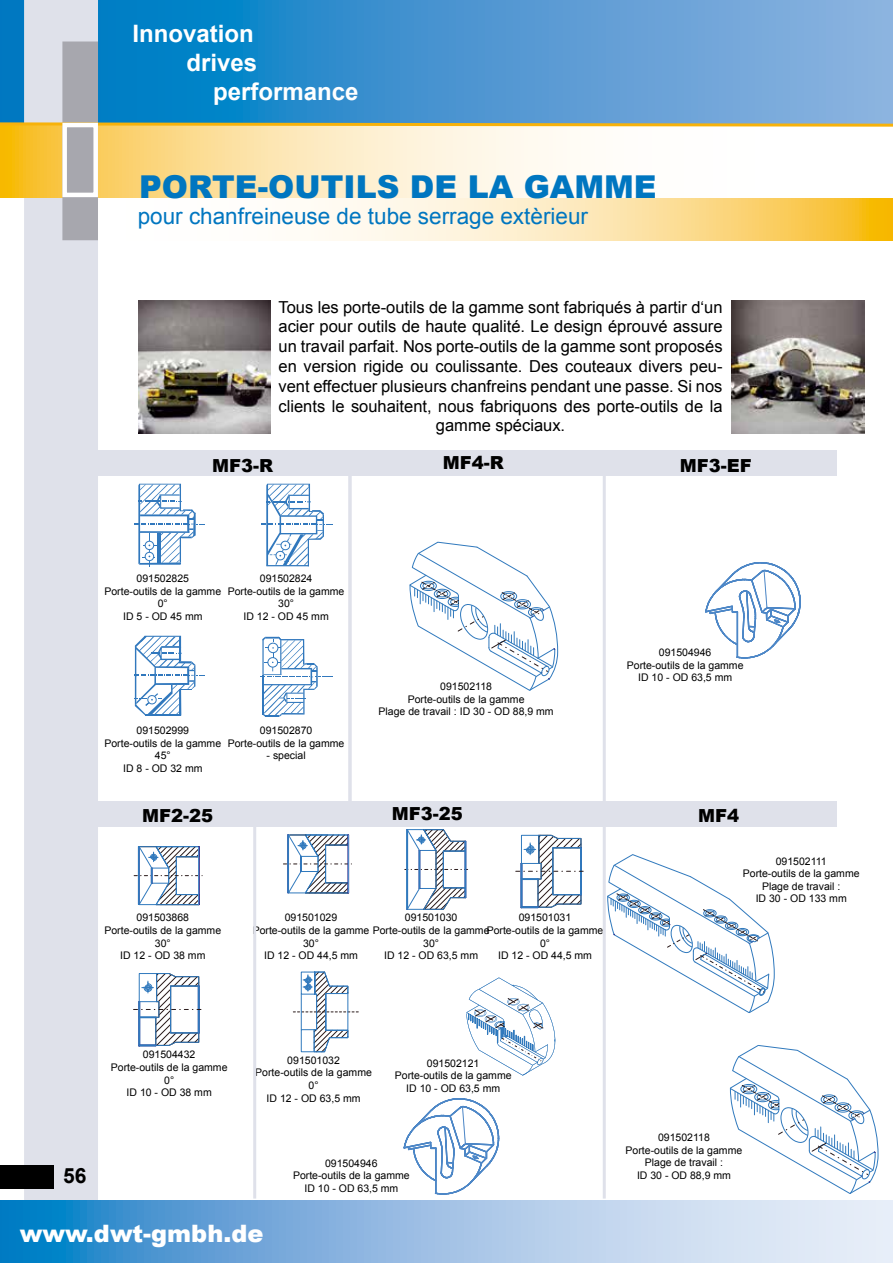
<style>
.page{position:relative;width:893px;height:1263px;background:#fff}
.page>*{position:absolute;margin:0;border:0;box-sizing:border-box;transform-origin:0 0}
.t1{font:900 31.5px "Arial";color:#0076c0}
.t2{font:700 24px "Arial";color:#fff}
.t3{font:900 24px "Arial";color:#fff}
.t4{font:22.5px "Arial";color:#0076c0}
.t5{font:700 21px "Arial";color:#000}
.t6{font:900 18px "Arial";color:#000}
.t7{font:16.5px/19.8px "Arial";color:#000;text-align:center}
.t8{font:10.5px/12.6px "Arial";color:#000;text-align:center}
</style>
<div class="page">
<svg style="left:0;top:197px;width:893px;height:44px"></svg>
<svg style="left:0;top:0;width:893px;height:121px;background:#4696d1"></svg>
<div style="left:24px;top:0;width:74px;height:1201px;background:#dfe1ea"></div>
<svg style="left:0;top:129px;width:570px;height:68px;background:#fce4aa"></svg>
<div style="left:62px;top:42px;width:36px;height:198px;background:#a7a7ae;border:2px solid #a7a7ae"></div>
<svg style="left:0;top:1201px;width:893px;height:62px;background:#92bde2"></svg>
<div style="left:0;top:1165px;width:54px;height:23px;background:#000"></div>
<svg style="left:0;top:121px;width:893px;height:8px;background:#cec182"></svg>
<div style="left:62px;top:123px;width:36px;height:74px;border:4px solid #fff"></div>
<img style="left:138px;top:301px;width:133px;height:133px">
<img style="left:732px;top:301px;width:132px;height:133px">
<svg style="left:134px;top:484px;width:70px;height:82px"></svg>
<svg style="left:261px;top:484px;width:72px;height:82px"></svg>
<svg style="left:134px;top:636px;width:70px;height:80px"></svg>
<svg style="left:261px;top:637px;width:72px;height:80px"></svg>
<div style="left:98px;top:801px;width:739px;height:25px;background:#dfe1ea"></div>
<svg style="left:134px;top:846px;width:68px;height:59px"></svg>
<hr style="left:199px;top:847px;width:1px;height:58px;background:#4d87c7">
<svg style="left:134px;top:973px;width:68px;height:73px"></svg>
<div style="left:139px;top:973px;width:18px;height:29px;border:1px solid #3079bd"></div>
<svg style="left:404px;top:1098px;width:95px;height:97px"></svg>
<svg style="left:607px;top:854px;width:168px;height:159px"></svg>
<svg style="left:409px;top:541px;width:149px;height:150px"></svg>
<svg style="left:283px;top:834px;width:68px;height:60px"></svg>
<hr style="left:348px;top:835px;width:1px;height:58px;background:#4d87c7">
<svg style="left:516px;top:834px;width:68px;height:74px"></svg>
<div style="left:521px;top:835px;width:18px;height:29px;border:1px solid #3079bd"></div>
<svg style="left:405px;top:829px;width:63px;height:81px"></svg>
<svg style="left:293px;top:971px;width:66px;height:81px"></svg>
<div style="left:301px;top:1029px;width:14px;height:23px;border:1px solid #3079bd"></div>
<hr style="left:301px;top:994px;width:1px;height:36px;background:#3079bd">
<svg style="left:730px;top:1045px;width:149px;height:149px"></svg>
<svg style="left:705px;top:562px;width:96px;height:97px"></svg>
<svg style="left:466px;top:977px;width:90px;height:99px"></svg>
<hr style="left:253px;top:814px;width:3px;height:384px;background:#dfe1ea">
<div style="left:98px;top:450px;width:739px;height:25px;background:#dfe1ea"></div>
<hr style="left:348px;top:458px;width:3px;height:368px;background:#dfe1ea">
<hr style="left:603px;top:458px;width:3px;height:740px;background:#dfe1ea">
<h2 class="t2" style="left:132px;top:17px;width:123px">Innovation</h2>
<h2 class="t2" style="left:186px;top:46px;width:72px">drives</h2>
<h2 class="t2" style="left:213px;top:75px;width:147px">performance</h2>
<h1 class="t1" style="left:139px;top:164px;width:519px">PORTE-OUTILS DE LA GAMME</h1>
<h3 class="t4" style="left:138px;top:201px;width:452px">pour chanfreineuse de tube serrage extèrieur</h3>
<p class="t7" style="left:279px;top:297px;width:446px">Tous les porte-outils de la gamme sont fabriqués à partir d‘un acier pour outils de haute qualité. Le design éprouvé assure un travail parfait. Nos porte-outils de la gamme sont proposés en version rigide ou coulissante. Des couteaux divers peu&shy;vent effectuer plusieurs chanfreins pendant une passe. Si nos clients le souhaitent, nous fabriquons des porte-outils de la gamme spéciaux.</p>
<h3 class="t6" style="left:212px;top:452px;width:63px">MF3-R</h3>
<h3 class="t6" style="left:443px;top:450px;width:63px">MF4-R</h3>
<h3 class="t6" style="left:680px;top:452px;width:73px">MF3-EF</h3>
<p class="t8" style="left:104px;top:572px;width:118px">091502825<br>Porte-outils de la gamme<br>0°<br>ID 5 - OD 45 mm</p>
<p class="t8" style="left:228px;top:572px;width:118px">091502824<br>Porte-outils de la gamme<br>30°<br>ID 12 - OD 45 mm</p>
<p class="t8" style="left:104px;top:724px;width:118px">091502999<br>Porte-outils de la gamme<br>45°<br>ID 8 - OD 32 mm</p>
<p class="t8" style="left:228px;top:724px;width:118px">091502870<br>Porte-outils de la gamme</p>
<p class="t8" style="left:267px;top:749px;width:41px">- special</p>
<p class="t8" style="left:379px;top:680px;width:177px">091502118<br>Porte-outils de la gamme<br>Plage de travail : ID 30 - OD 88,9 mm</p>
<p class="t8" style="left:627px;top:646px;width:118px">091504946<br>Porte-outils de la gamme<br>ID 10 - OD 63,5 mm</p>
<h3 class="t6" style="left:142px;top:803px;width:73px">MF2-25</h3>
<h3 class="t6" style="left:392px;top:801px;width:73px">MF3-25</h3>
<h3 class="t6" style="left:698px;top:803px;width:43px">MF4</h3>
<p class="t8" style="left:104px;top:911px;width:118px">091503868<br>Porte-outils de la gamme<br>30°<br>ID 12 - OD 38 mm</p>
<p class="t8" style="left:285px;top:911px;width:54px">091501029</p>
<p class="t8" style="left:253px;top:924px;width:238px">Porte-outils de la gamme Porte-outils de la gamme</p>
<p class="t8" style="left:303px;top:937px;width:17px">30°</p>
<p class="t8" style="left:264px;top:949px;width:95px">ID 12 - OD 44,5 mm</p>
<p class="t8" style="left:405px;top:911px;width:54px">091501030</p>
<p class="t8" style="left:384px;top:937px;width:95px">30°<br>ID 12 - OD 63,5 mm</p>
<p class="t8" style="left:487px;top:911px;width:118px">091501031<br>Porte-outils de la gamme<br>0°<br>ID 12 - OD 44,5 mm</p>
<p class="t8" style="left:743px;top:855px;width:118px">091502111<br>Porte-outils de la gamme<br>Plage de travail :<br>ID 30 - OD 133 mm</p>
<p class="t8" style="left:111px;top:1048px;width:118px">091504432<br>Porte-outils de la gamme<br>0°<br>ID 10 - OD 38 mm</p>
<h3 class="t5" style="left:63px;top:1161px;width:25px">56</h3>
<p class="t8" style="left:255px;top:1054px;width:118px">091501032<br>Porte-outils de la gamme<br>0°<br>ID 12 - OD 63,5 mm</p>
<p class="t8" style="left:395px;top:1057px;width:118px">091502121<br>Porte-outils de la gamme<br>ID 10 - OD 63,5 mm</p>
<p class="t8" style="left:293px;top:1157px;width:118px">091504946<br>Porte-outils de la gamme<br>ID 10 - OD 63,5 mm</p>
<h2 class="t3" style="left:20px;top:1216px;width:245px">www.dwt-gmbh.de</h2>
<p class="t8" style="left:626px;top:1131px;width:118px">091502118<br>Porte-outils de la gamme<br>Plage de travail :<br>ID 30 - OD 88,9 mm</p>
</div>
